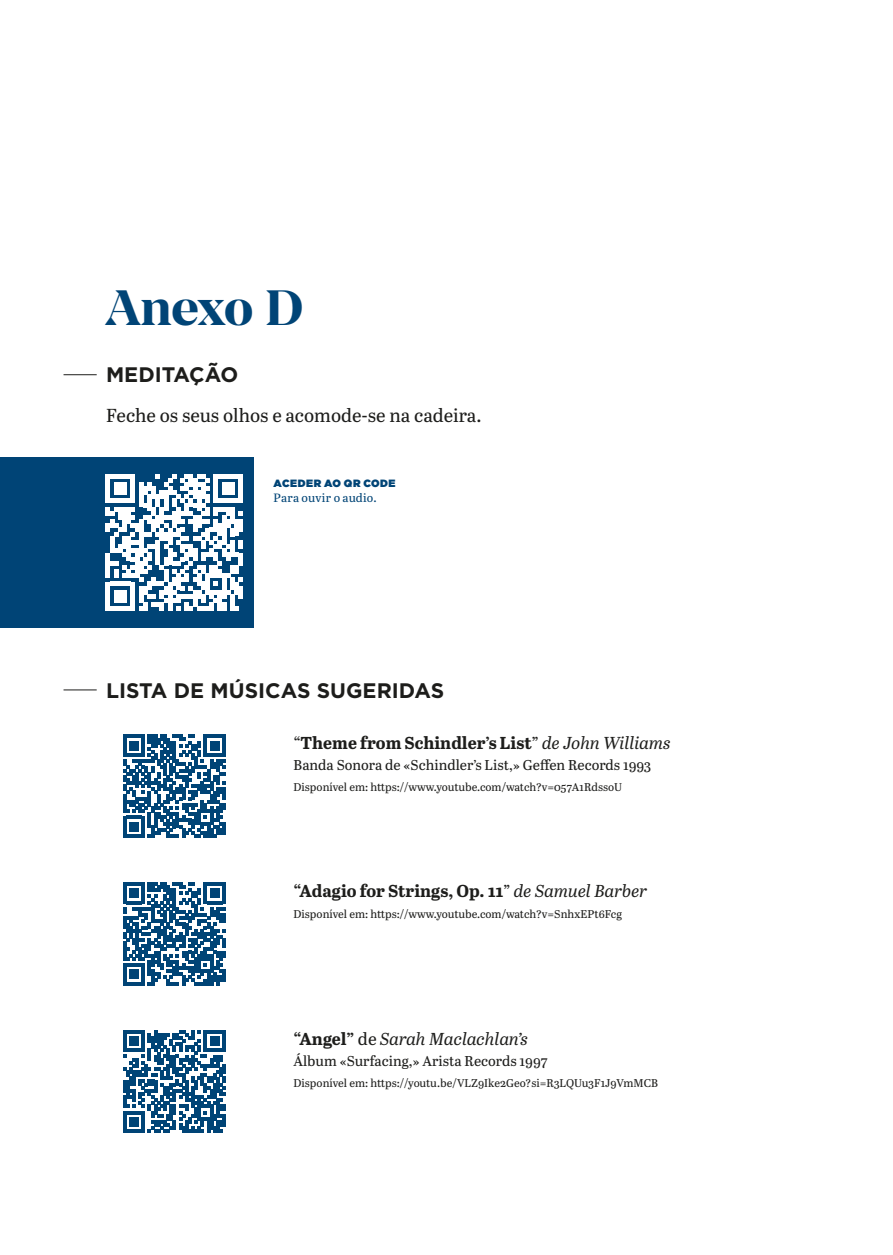
<style>
.page{position:relative;width:893px;height:1255px;background:#fff}
.page>*{position:absolute;margin:0;border:0;box-sizing:border-box;transform-origin:0 0}
.t1{font:700 49.5px "Manier";letter-spacing:-.015em;color:#004476}
.t2{font:700 21px "Gotham";color:#1d1d1b}
.t3{font:18.75px "Abril Text";color:#1d1d1b}
.t4{font:700 17.25px "Abril Text";color:#1d1d1b}
.t5{font:italic 17.25px "Abril Text";color:#1d1d1b}
.t6{font:14.25px "Abril Text";color:#1d1d1b}
.t7{font:12px "Abril Text";letter-spacing:.01em;color:#004476}
.t8{font:11.25px "Abril Text";color:#1d1d1b}
.t9{font:10.5px "Gotham Ultra";letter-spacing:.045em;color:#004476}
.s1{font-weight:400}
.s2{font-weight:400;font-style:italic}
.s3{font-weight:700;font-style:normal}
.s4{font-style:normal}
</style>
<div class="page">
<hr style="left:64px;top:374px;width:33px;height:1px;background:#1d1d1b">
<hr style="left:64px;top:689px;width:33px;height:1px;background:#1d1d1b">
<div style="left:0;top:457px;width:253px;height:170px;background:#004476"></div>
<svg style="left:106px;top:474px;width:137px;height:137px"></svg>
<hr style="left:239px;top:586px;width:4px;height:12px;background:#fff">
<svg style="left:123px;top:734px;width:103px;height:103px"></svg>
<svg style="left:123px;top:882px;width:103px;height:103px"></svg>
<svg style="left:123px;top:1030px;width:103px;height:102px"></svg>
<h1 class="t1" style="left:106px;top:278px;width:199px">Anexo D</h1>
<h2 class="t2" style="left:106px;top:361px;width:134px">MEDITAÇÃO</h2>
<h3 class="t3" style="left:106px;top:401px;width:377px">Feche os seus olhos e acomode-se na cadeira.</h3>
<p class="t9" style="left:274px;top:477px;width:123px">ACEDER AO QR CODE</p>
<p class="t7" style="left:274px;top:488px;width:105px">Para ouvir o audio.</p>
<h2 class="t2" style="left:106px;top:676px;width:340px">LISTA DE MÚSICAS SUGERIDAS</h2>
<h3 class="t4" style="left:293px;top:730px;width:379px"><span class="s1">“</span>Theme from Schindler’s List<span class="s1">”</span> <span class="s2">de John Williams</span></h3>
<p class="t6" style="left:293px;top:755px;width:359px">Banda Sonora de «Schindler’s List,» Geffen Records 1993</p>
<p class="t8" style="left:293px;top:779px;width:330px">Disponível em: https://www.youtube.com/watch?v=057A1RdssoU</p>
<h3 class="t4" style="left:293px;top:878px;width:355px">“Adagio for Strings, Op. 11<span class="s1">”</span> <span class="s2">de Samuel Barber</span></h3>
<p class="t8" style="left:293px;top:905px;width:330px">Disponível em: https://www.youtube.com/watch?v=SnhxEPt6Fcg</p>
<h3 class="t5" style="left:293px;top:1026px;width:236px"><span class="s3">“Angel”</span> <span class="s4">de</span> Sarah Maclachlan’s</h3>
<p class="t6" style="left:293px;top:1050px;width:255px">Álbum «Surfacing,» Arista Records 1997</p>
<p class="t8" style="left:293px;top:1074px;width:366px">Disponível em: https://youtu.be/VLZ9Ike2Geo?si=R3LQUu3F1J9VmMCB</p>
</div>
